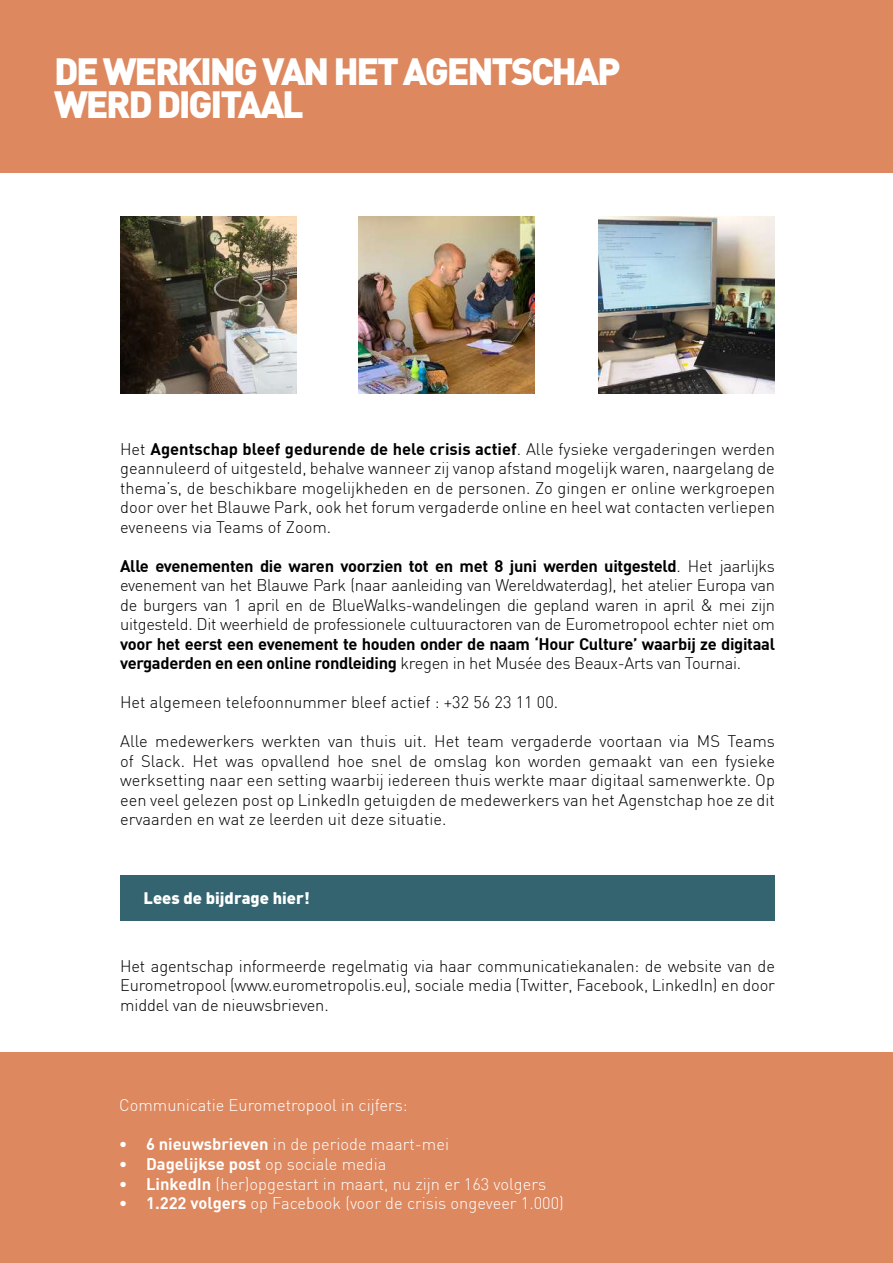
<style>
.page{position:relative;width:893px;height:1263px;background:#fff}
.page>*{position:absolute;margin:0;border:0;box-sizing:border-box;transform-origin:0 0}
.t1{font:900 37.5px/33px "DIN";letter-spacing:-.06em;color:#fff}
.t2{font:300 16.5px/19.5px "DIN";color:#000;text-align:justify}
.t3{font:300 16.5px "DIN";color:#fff}
.t4{font:700 16.5px/19.5px "DIN";letter-spacing:-.02em;color:#000}
.t5{font:700 16.5px "DIN";color:#fff}
.t6{font:900 16.5px "DIN";color:#fff}
.s1{font-weight:700}
.s2{font-weight:300}
</style>
<div class="page">
<div style="left:0;top:1052px;width:893px;height:211px;background:#dd885f"></div>
<div style="left:0;top:0;width:893px;height:172px;background:#dd885f"></div>
<div style="left:120px;top:876px;width:655px;height:45px;background:#346470"></div>
<img style="left:120px;top:217px;width:177px;height:176px">
<img style="left:598px;top:217px;width:177px;height:176px">
<img style="left:358px;top:217px;width:177px;height:176px">
<h1 class="t1" style="left:54px;top:53px;width:568px">DE WERKING VAN HET AGENTSCHAP<br>WERD DIGITAAL</h1>
<p class="t2" style="left:120px;top:439px;width:656px">Het <span class="s1">Agentschap bleef gedurende de hele crisis actief</span>. Alle fysieke vergaderingen werden geannuleerd of uitgesteld, behalve wanneer zij vanop afstand mogelijk waren, naargelang de thema’s, de beschikbare mogelijkheden en de personen. Zo gingen er online werkgroepen door over het Blauwe Park, ook het forum vergaderde online en heel wat contacten verliepen eveneens via Teams of Zoom.</p>
<p class="t2" style="left:120px;top:556px;width:656px"><span class="s1">Alle evenementen die waren voorzien tot en met 8 juni werden uitgesteld</span>. Het jaarlijks evenement van het Blauwe Park (naar aanleiding van Wereldwaterdag), het atelier Europa van de burgers van 1 april en de BlueWalks-wandelingen die gepland waren in april &amp; mei zijn uitgesteld. Dit weerhield de professionele cultuuractoren van de Eurometropool echter niet om</p>
<p class="t4" style="left:120px;top:633px;width:656px">voor het eerst een evenement te houden onder de naam ‘Hour Culture’ waarbij ze digitaal vergaderden en een online rondleiding <span class="s2">kregen in het Musée des Beaux-Arts van Tournai.</span></p>
<p class="t2" style="left:120px;top:692px;width:440px">Het algemeen telefoonnummer bleef actief : +32 56 23 11 00.</p>
<p class="t2" style="left:120px;top:731px;width:656px">Alle medewerkers werkten van thuis uit. Het team vergaderde voortaan via MS Teams of Slack. Het was opvallend hoe snel de omslag kon worden gemaakt van een fysieke werksetting naar een setting waarbij iedereen thuis werkte maar digitaal samenwerkte. Op een veel gelezen post op LinkedIn getuigden de medewerkers van het Agenstchap hoe ze dit ervaarden en wat ze leerden uit deze situatie.</p>
<p class="t6" style="left:144px;top:887px;width:168px">Lees de bijdrage hier!</p>
<p class="t2" style="left:120px;top:956px;width:656px">Het agentschap informeerde regelmatig via haar communicatiekanalen: de website van de Eurometropool (www.eurometropolis.eu), sociale media (Twitter, Facebook, LinkedIn) en door middel van de nieuwsbrieven.</p>
<p class="t3" style="left:119px;top:1095px;width:290px">Communicatie Eurometropool in cijfers:</p>
<p class="t3" style="left:119px;top:1134px;width:331px"><span class="s1">• 6 nieuwsbrieven</span> in de periode maart-mei</p>
<p class="t5" style="left:119px;top:1153px;width:269px">• Dagelijkse post <span class="s2">op sociale media</span></p>
<p class="t3" style="left:119px;top:1173px;width:429px"><span class="s1">• LinkedIn</span> (her)opgestart in maart, nu zijn er 163 volgers</p>
<p class="t3" style="left:119px;top:1193px;width:446px"><span class="s1">• 1.222 volgers</span> op Facebook (voor de crisis ongeveer 1.000)</p>
</div>
